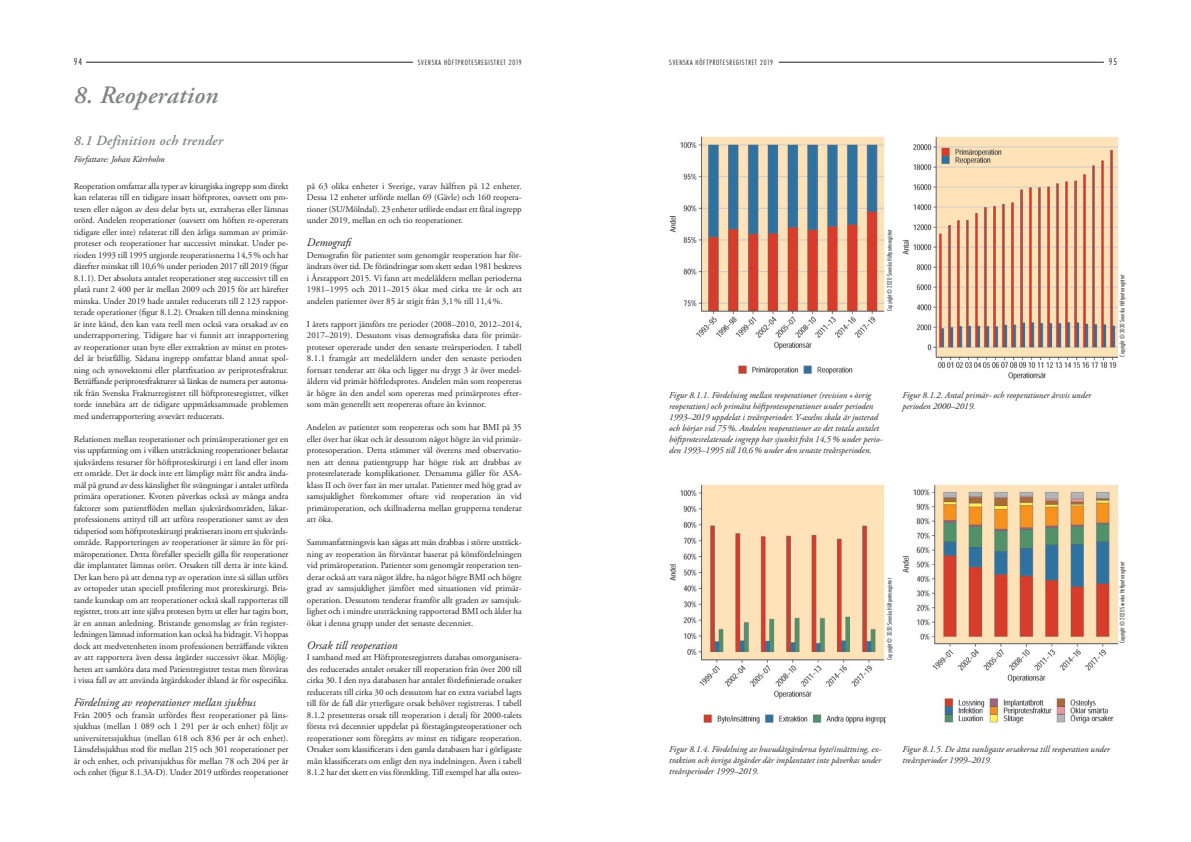
<style>
.page{position:relative;width:1191px;height:842px;background:#fff}
.page>*{position:absolute;margin:0;border:0;box-sizing:border-box;transform-origin:0 0}
.t1{font:italic 600 25px "Adobe Garamond Pro";letter-spacing:.01em;color:#808285}
.t2{font:italic 600 14px "Adobe Garamond Pro";letter-spacing:.02em;color:#808285}
.t3{font:italic 11.5px "Adobe Garamond Pro";color:#231f20}
.t4{font:9px/11.5px "Adobe Garamond Pro";color:#231f20;text-align:justify}
.t5{font:italic 9px/11px "Adobe Garamond Pro";color:#231f20}
.t6{font:300 condensed 9px "Futura Std";color:#231f20}
.t7{font:300 condensed 7px "Futura Std";letter-spacing:.11em;color:#231f20}
.t8{font:300 condensed 6px "Futura Std";color:#231f20}
</style>
<div class="page">
<hr style="left:86px;top:62px;width:327px;height:1px;background:#231f20">
<hr style="left:779px;top:62px;width:324px;height:1px;background:#231f20">
<img style="left:669px;top:136px;width:216px;height:239px">
<img style="left:902px;top:136px;width:217px;height:244px">
<img style="left:669px;top:484px;width:216px;height:240px">
<img style="left:902px;top:484px;width:217px;height:240px">
<p class="t6" style="left:74px;top:56px;width:10px">94</p>
<p class="t7" style="left:418px;top:58px;width:105px">SVENSKA HÖFTPROTESREGISTRET 2019</p>
<p class="t7" style="left:669px;top:58px;width:105px">SVENSKA HÖFTPROTESREGISTRET 2019</p>
<p class="t6" style="left:1108px;top:56px;width:10px">95</p>
<h1 class="t1" style="left:74px;top:81px;width:146px">8. Reoperation</h1>
<h2 class="t2" style="left:74px;top:132px;width:151px">8.1 Definition och trender</h2>
<p class="t5" style="left:74px;top:154px;width:93px">Författare: Johan Kärrholm</p>
<p class="t4" style="left:74px;top:180px;width:216px">Reoperation omfattar alla typer av kirurgiska ingrepp som direkt kan relateras till en tidigare insatt höftprotes, oavsett om pro&shy;tesen eller någon av dess delar byts ut, extraheras eller lämnas orörd. Andelen reoperationer (oavsett om höften re-opererats tidigare eller inte) relaterat till den årliga summan av primär&shy;proteser och reoperationer har successivt minskat. Under pe&shy;rioden 1993 till 1995 utgjorde reoperationerna 14,5% och har därefter minskat till 10,6% under perioden 2017 till 2019 (figur 8.1.1). Det absoluta antalet reoperationer steg successivt till en platå runt 2 400 per år mellan 2009 och 2015 för att härefter minska. Under 2019 hade antalet reducerats till 2 123 rappor&shy;terade operationer (figur 8.1.2). Orsaken till denna minskning är inte känd, den kan vara reell men också vara orsakad av en underrapportering. Tidigare har vi funnit att inrapportering av reoperationer utan byte eller extraktion av minst en protes&shy;del är bristfällig. Sådana ingrepp omfattar bland annat spol&shy;ning och synovektomi eller plattfixation av periprotesfraktur.<br>Beträffande periprotesfrakturer så länkas de numera per automa&shy;tik från Svenska Frakturregistret till höftprotesregistret, vilket torde innebära att de tidigare uppmärksammade problemen med underrapportering avsevärt reducerats.</p>
<p class="t4" style="left:74px;top:433px;width:216px">Relationen mellan reoperationer och primäroperationer ger en viss uppfattning om i vilken utsträckning reoperationer belastar sjukvårdens resurser för höftproteskirurgi i ett land eller inom ett område. Det är dock inte ett lämpligt mått för andra ända&shy;mål på grund av dess känslighet för svängningar i antalet utförda primära operationer. Kvoten påverkas också av många andra faktorer som patientflöden mellan sjukvårdsområden, läkar&shy;professionens attityd till att utföra reoperationer samt av den tidsperiod som höftproteskirurgi praktiserats inom ett sjukvårds&shy;område. Rapporteringen av reoperationer är sämre än för pri&shy;märoperationer. Detta förefaller speciellt gälla för reoperationer där implantatet lämnas orört. Orsaken till detta är inte känd.<br>Det kan bero på att denna typ av operation inte så sällan utförs av ortopeder utan speciell profilering mot proteskirurgi. Bris&shy;tande kunskap om att reoperationer också skall rapporteras till registret, trots att inte själva protesen bytts ut eller har tagits bort, är en annan anledning. Bristande genomslag av från register&shy;ledningen lämnad information kan också ha bidragit. Vi hoppas dock att medvetenheten inom professionen beträffande vikten av att rapportera även dessa åtgärder successivt ökar. Möjlig&shy;heten att samköra data med Patientregistret testas men försvåras i vissa fall av att använda åtgärdskoder ibland är för ospecifika.</p>
<p class="t3" style="left:74px;top:695px;width:183px">Fördelning av reoperationer mellan sjukhus</p>
<p class="t4" style="left:74px;top:709px;width:216px">Från 2005 och framåt utfördes flest reoperationer på läns&shy;sjukhus (mellan 1 089 och 1 291 per år och enhet) följt av universitetssjukhus (mellan 618 och 836 per år och enhet).<br>Länsdelssjukhus stod för mellan 215 och 301 reoperationer per år och enhet, och privatsjukhus för mellan 78 och 204 per år och enhet (figur 8.1.3A-D). Under 2019 utfördes reoperationer</p>
<p class="t4" style="left:307px;top:180px;width:216px">på 63 olika enheter i Sverige, varav hälften på 12 enheter.<br>Dessa 12 enheter utförde mellan 69 (Gävle) och 160 reopera&shy;tioner (SU/Mölndal). 23 enheter utförde endast ett fåtal ingrepp under 2019, mellan en och tio reoperationer.</p>
<p class="t3" style="left:307px;top:235px;width:48px">Demografi</p>
<p class="t4" style="left:307px;top:249px;width:216px">Demografin för patienter som genomgår reoperation har för&shy;ändrats över tid. De förändringar som skett sedan 1981 beskrevs i Årsrapport 2015. Vi fann att medelåldern mellan perioderna 1981–1995 och 2011–2015 ökat med cirka tre år och att andelen patienter över 85 år stigit från 3,1% till 11,4%.</p>
<p class="t4" style="left:307px;top:318px;width:216px">I årets rapport jämförs tre perioder (2008–2010, 2012–2014, 2017–2019). Dessutom visas demografiska data för primär&shy;proteser opererade under den senaste treårsperioden. I tabell 8.1.1 framgår att medelåldern under den senaste perioden fortsatt tenderar att öka och ligger nu drygt 3 år över medel&shy;åldern vid primär höftledsprotes. Andelen män som reopereras är högre än den andel som opereras med primärprotes efter&shy;som män generellt sett reopereras oftare än kvinnor.</p>
<p class="t4" style="left:307px;top:422px;width:216px">Andelen av patienter som reopereras och som har BMI på 35 eller över har ökat och är dessutom något högre än vid primär&shy;protesoperation. Detta stämmer väl överens med observatio&shy;nen att denna patientgrupp har högre risk att drabbas av protesrelaterade komplikationer. Detsamma gäller för ASA&shy;klass II och över fast än mer uttalat. Patienter med hög grad av samsjuklighet förekommer oftare vid reoperation än vid primäroperation, och skillnaderna mellan grupperna tenderar att öka.</p>
<p class="t4" style="left:307px;top:537px;width:216px">Sammanfattningsvis kan sägas att män drabbas i större utsträck&shy;ning av reoperation än förväntat baserat på könsfördelningen vid primäroperation. Patienter som genomgår reoperation ten&shy;derar också att vara något äldre, ha något högre BMI och högre grad av samsjuklighet jämfört med situationen vid primär&shy;operation. Dessutom tenderar framför allt graden av samsjuk&shy;lighet och i mindre utsträckning rapporterad BMI och ålder ha ökat i denna grupp under det senaste decenniet.</p>
<p class="t3" style="left:307px;top:638px;width:92px">Orsak till reoperation</p>
<p class="t4" style="left:307px;top:652px;width:216px">I samband med att Höftprotesregistrets databas omorganisera&shy;des reducerades antalet orsaker till reoperation från över 200 till cirka 30. I den nya databasen har antalet fördefinierade orsaker reducerats till cirka 30 och dessutom har en extra variabel lagts till för de fall där ytterligare orsak behöver registreras. I tabell 8.1.2 presenteras orsak till reoperation i detalj för 2000-talets första två decennier uppdelat på förstagångsreoperationer och reoperationer som föregåtts av minst en tidigare reoperation.<br>Orsaker som klassificerats i den gamla databasen har i görligaste mån klassificerats om enligt den nya indelningen. Även i tabell 8.1.2 har det skett en viss förenkling. Till exempel har alla osteo-</p>
<p class="t8" style="left:886px;top:311px;width:83px;rotate:-90deg">Copyright © 2020 Svenska Höftprotesregistret</p>
<p class="t5" style="left:669px;top:390px;width:215px">Figur 8.1.1. Fördelning mellan reoperationer (revision+övrig reoperation) och primära höftprotesoperationer under perioden 1993–2019 uppdelat i treårsperioder. Y-axelns skala är justerad och börjar vid 75%. Andelen reoperationer av det totala antalet höftprotesrelaterade ingrepp har sjunkit från 14,5% under perio&shy;den 1993–1995 till 10,6% under den senaste treårsperioden.</p>
<p class="t5" style="left:902px;top:390px;width:190px">Figur 8.1.2. Antal primär- och reoperationer årsvis under perioden 2000–2019.</p>
<p class="t8" style="left:1118px;top:356px;width:83px;rotate:-90deg">Copyright © 2020 Svenska Höftprotesregistret</p>
<p class="t8" style="left:886px;top:660px;width:83px;rotate:-90deg">Copyright © 2020 Svenska Höftprotesregistret</p>
<p class="t8" style="left:1118px;top:643px;width:83px;rotate:-90deg">Copyright © 2020 Svenska Höftprotesregistret</p>
<p class="t5" style="left:669px;top:744px;width:214px;text-align:justify">Figur 8.1.4. Fördelning av huvudåtgärderna byte/insättning, ex&shy;traktion och övriga åtgärder där implantatet inte påverkas under treårsperioder 1999–2019.</p>
<p class="t5" style="left:902px;top:744px;width:209px">Figur 8.1.5. De åtta vanligaste orsakerna till reoperation under treårsperioder 1999–2019.</p>
</div>
